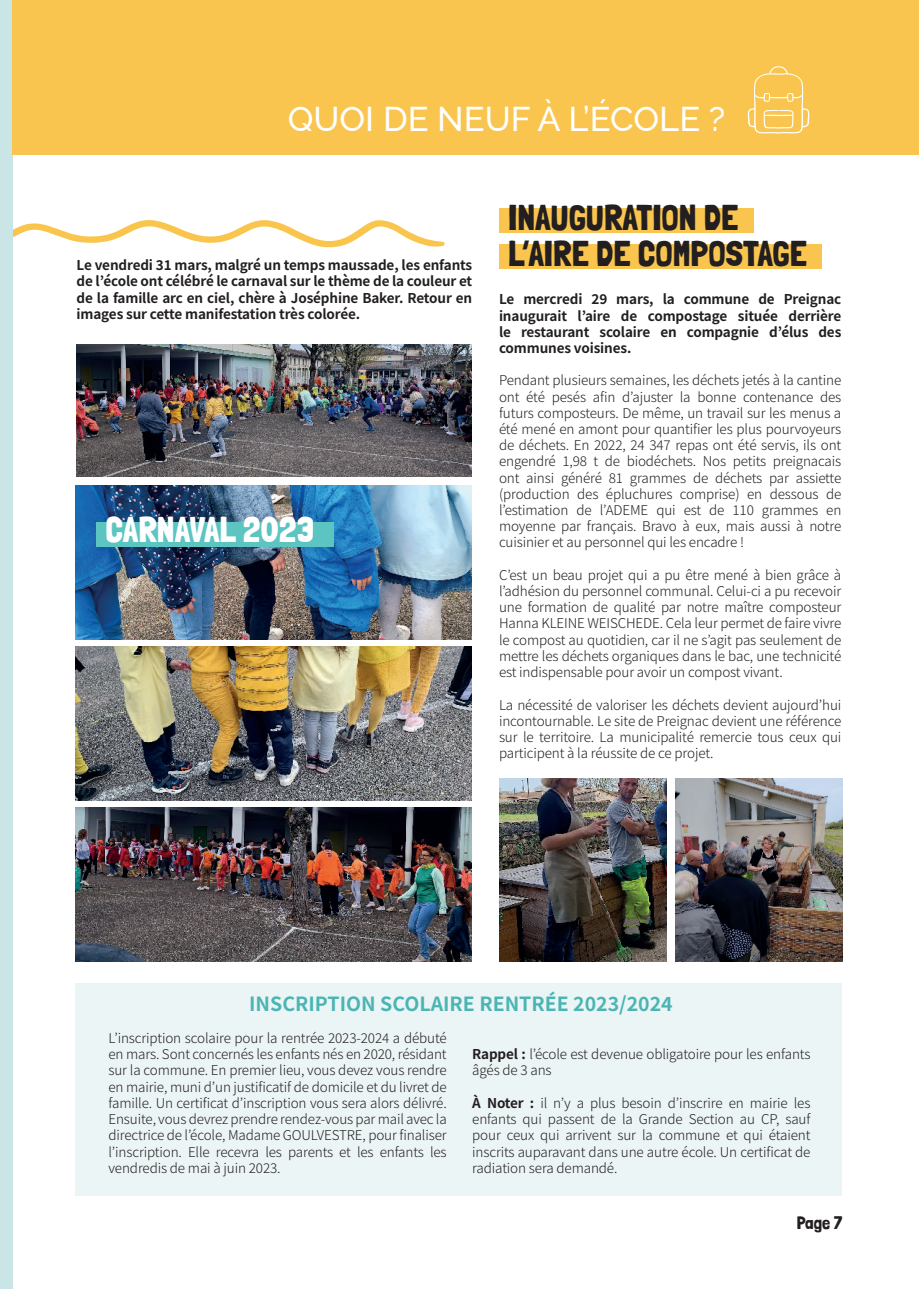
<style>
.page{position:relative;width:919px;height:1289px;background:#fff}
.page>*{position:absolute;margin:0;border:0;box-sizing:border-box;transform-origin:0 0}
.t1{font:35.85px/35.8px "Londrina Solid";color:#231f20}
.t2{font:35.85px "Londrina Solid";color:#fff}
.t3{font:500 34.5px "Raleway";color:#fff}
.t4{font:700 19.5px "Noto Sans JP";color:#4bb5b4}
.t5{font:18px "Londrina Solid";color:#231f20}
.t6{font:300 13.5px/16.2px "Noto Sans JP";letter-spacing:-.01em;color:#231f20;text-align:justify}
.t7{font:700 13.5px/16.2px "Noto Sans JP";letter-spacing:-.01em;color:#231f20;text-align:justify}
.s1{font-weight:700}
</style>
<div class="page">
<svg style="left:12px;top:220px;width:433px;height:28px"></svg>
<div style="left:0;top:0;width:12px;height:1288px;background:#cae5e5"></div>
<div style="left:75px;top:982px;width:767px;height:213px;background:#ecf5f5"></div>
<img style="left:77px;top:344px;width:394px;height:133px">
<img style="left:75px;top:485px;width:396px;height:154px">
<img style="left:75px;top:646px;width:396px;height:154px">
<img style="left:75px;top:807px;width:396px;height:154px">
<div style="left:13px;top:0;width:905px;height:154px;background:#f9c54e"></div>
<svg style="left:747px;top:66px;width:62px;height:68px"></svg>
<div style="left:499px;top:208px;width:254px;height:24px;background:#f9c54e"></div>
<div style="left:96px;top:522px;width:238px;height:24px;background:#5cc5c1"></div>
<div style="left:499px;top:245px;width:322px;height:24px;background:#f9c54e"></div>
<img style="left:499px;top:778px;width:167px;height:183px">
<img style="left:675px;top:778px;width:167px;height:183px">
<h2 class="t3" style="left:288px;top:91px;width:439px">QUOI DE NEUF À L’ÉCOLE ?</h2>
<p class="t7" style="left:77px;top:257px;width:397px">Le vendredi 31 mars, malgré un temps maussade, les enfants de l’école ont célébré le carnaval sur le thème de la couleur et de la famille arc en ciel, chère à Joséphine Baker. Retour en images sur cette manifestation très colorée.</p>
<h1 class="t2" style="left:106px;top:508px;width:210px">CARNAVAL 2023</h1>
<h1 class="t1" style="left:508px;top:198px;width:300px">INAUGURATION DE<br>L’AIRE DE COMPOSTAGE</h1>
<p class="t7" style="left:499px;top:291px;width:344px">Le mercredi 29 mars, la commune de Preignac inaugurait l’aire de compostage située derrière le restaurant scolaire en compagnie d’élus des communes voisines.</p>
<p class="t6" style="left:499px;top:372px;width:344px">Pendant plusieurs semaines, les déchets jetés à la cantine ont été pesés afin d’ajuster la bonne contenance des futurs composteurs. De même, un travail sur les menus a été mené en amont pour quantifier les plus pourvoyeurs de déchets. En 2022, 24 347 repas ont été servis, ils ont engendré 1,98 t de biodéchets. Nos petits preignacais ont ainsi généré 81 grammes de déchets par assiette (production des épluchures comprise) en dessous de l’estimation de l’ADEME qui est de 110 grammes en moyenne par français. Bravo à eux, mais aussi à notre cuisinier et au personnel qui les encadre !</p>
<p class="t6" style="left:499px;top:567px;width:344px">C’est un beau projet qui a pu être mené à bien grâce à l’adhésion du personnel communal. Celui-ci a pu recevoir une formation de qualité par notre maître composteur Hanna KLEINE WEISCHEDE. Cela leur permet de faire vivre le compost au quotidien, car il ne s’agit pas seulement de mettre les déchets organiques dans le bac, une technicité est indispensable pour avoir un compost vivant.</p>
<p class="t6" style="left:499px;top:696px;width:344px">La nécessité de valoriser les déchets devient aujourd’hui incontournable. Le site de Preignac devient une référence sur le territoire. La municipalité remercie tous ceux qui participent à la réussite de ce projet.</p>
<h3 class="t4" style="left:249px;top:992px;width:425px">INSCRIPTION SCOLAIRE RENTRÉE 2023/2024</h3>
<p class="t6" style="left:108px;top:1030px;width:340px">L’inscription scolaire pour la rentrée 2023-2024 a débuté en mars. Sont concernés les enfants nés en 2020, résidant sur la commune. En premier lieu, vous devez vous rendre en mairie, muni d’un justificatif de domicile et du livret de famille. Un certificat d’inscription vous sera alors délivré.<br>Ensuite, vous devrez prendre rendez-vous par mail avec la directrice de l’école, Madame GOULVESTRE, pour finaliser l’inscription. Elle recevra les parents et les enfants les vendredis de mai à juin 2023.</p>
<p class="t6" style="left:472px;top:1046px;width:340px"><span class="s1">Rappel :</span> l’école est devenue obligatoire pour les enfants âgés de 3 ans</p>
<p class="t6" style="left:472px;top:1095px;width:340px"><span class="s1">À Noter :</span> il n’y a plus besoin d’inscrire en mairie les enfants qui passent de la Grande Section au CP, sauf pour ceux qui arrivent sur la commune et qui étaient inscrits auparavant dans une autre école. Un certificat de radiation sera demandé.</p>
<h3 class="t5" style="left:796px;top:1212px;width:47px">Page 7</h3>
</div>
